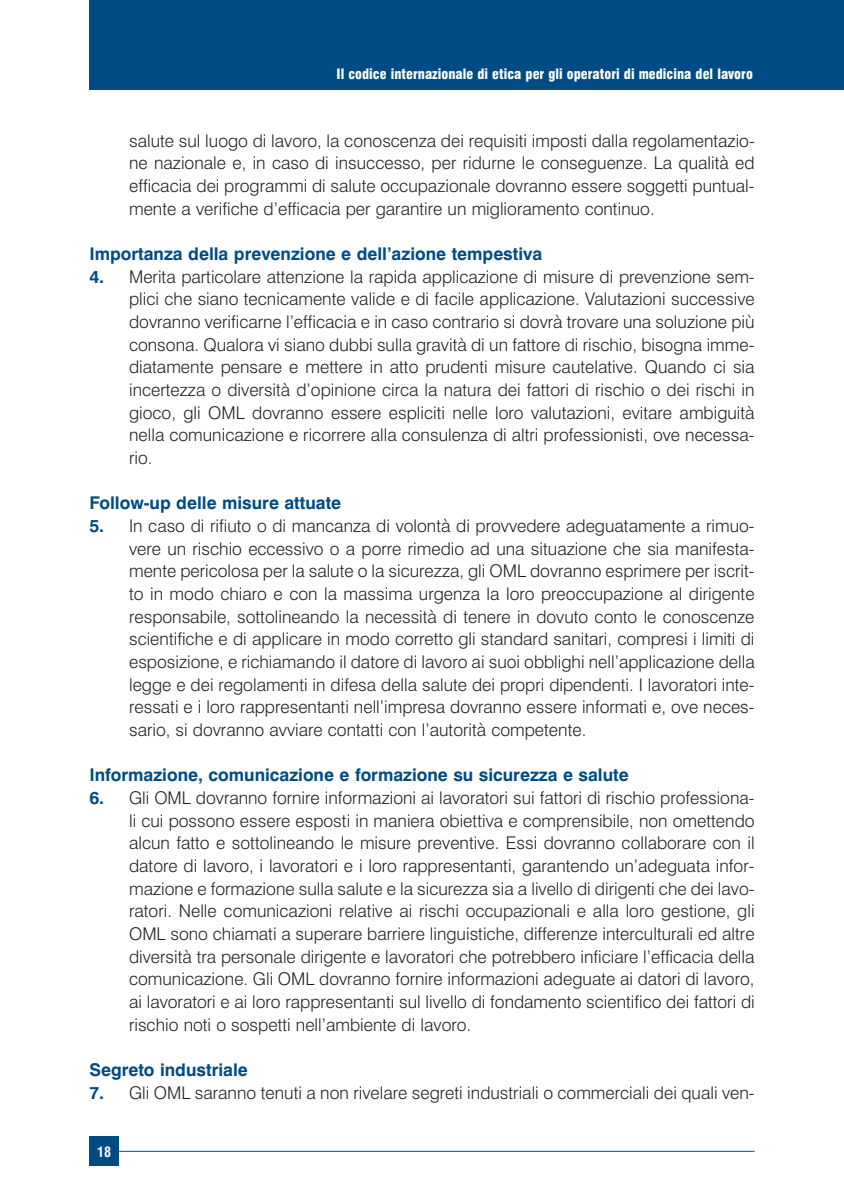
<style>
.page{position:relative;width:844px;height:1191px;background:#fff}
.page>*{position:absolute;margin:0;border:0;box-sizing:border-box;transform-origin:0 0}
.t1{font:17.5px/22.8px "Swiss 721 BTHAIAAE";color:#231f20;text-align:justify}
.t2{font:17.5px "Swiss 721 BHAIAAC";color:#004b84}
.t3{font:14px "Swiss 721 BT Black Con HAIAAG";color:#fff}
.t4{font:14px "Swiss 721 BT Bold Con HAIAAH";color:#fff}
.s1{font-family:"Swiss 721 BHAIAAC";color:#004b84}
</style>
<div class="page">
<div style="left:89px;top:0;width:754px;height:89px;background:#004b84"></div>
<div style="left:89px;top:1136px;width:30px;height:30px;background:#004b84"></div>
<hr style="left:119px;top:1150px;width:635px;height:1px;background:#004b84">
<p class="t3" style="left:336px;top:66px;width:418px">Il codice internazionale di etica per gli operatori di medicina del lavoro</p>
<p class="t1" style="left:129px;top:129px;width:627px">salute sul luogo di lavoro, la conoscenza dei requisiti imposti dalla regolamentazio&shy;ne nazionale e, in caso di insuccesso, per ridurne le conseguenze. La qualità ed efficacia dei programmi di salute occupazionale dovranno essere soggetti puntual&shy;mente a verifiche d’efficacia per garantire un miglioramento continuo.</p>
<p class="t2" style="left:89px;top:243px;width:454px">Importanza della prevenzione e dell’azione tempestiva</p>
<p class="t1" style="left:129px;top:265px;width:627px;text-indent:-40px"><span class="s1">4.</span> Merita particolare attenzione la rapida applicazione di misure di prevenzione sem&shy;plici che siano tecnicamente valide e di facile applicazione. Valutazioni successive dovranno verificarne l’efficacia e in caso contrario si dovrà trovare una soluzione più consona. Qualora vi siano dubbi sulla gravità di un fattore di rischio, bisogna imme&shy;diatamente pensare e mettere in atto prudenti misure cautelative. Quando ci sia incertezza o diversità d’opinione circa la natura dei fattori di rischio o dei rischi in gioco, gli OML dovranno essere espliciti nelle loro valutazioni, evitare ambiguità nella comunicazione e ricorrere alla consulenza di altri professionisti, ove necessa&shy;rio.</p>
<p class="t2" style="left:89px;top:492px;width:253px">Follow-up delle misure attuate</p>
<p class="t1" style="left:129px;top:514px;width:627px;text-indent:-40px"><span class="s1">5.</span> In caso di rifiuto o di mancanza di volontà di provvedere adeguatamente a rimuo&shy;vere un rischio eccessivo o a porre rimedio ad una situazione che sia manifesta&shy;mente pericolosa per la salute o la sicurezza, gli OML dovranno esprimere per iscrit&shy;to in modo chiaro e con la massima urgenza la loro preoccupazione al dirigente responsabile, sottolineando la necessità di tenere in dovuto conto le conoscenze scientifiche e di applicare in modo corretto gli standard sanitari, compresi i limiti di esposizione, e richiamando il datore di lavoro ai suoi obblighi nell’applicazione della legge e dei regolamenti in difesa della salute dei propri dipendenti. I lavoratori inte&shy;ressati e i loro rappresentanti nell’impresa dovranno essere informati e, ove neces&shy;sario, si dovranno avviare contatti con l’autorità competente.</p>
<p class="t2" style="left:89px;top:764px;width:540px">Informazione, comunicazione e formazione su sicurezza e salute</p>
<p class="t1" style="left:129px;top:786px;width:627px;text-indent:-40px"><span class="s1">6.</span> Gli OML dovranno fornire informazioni ai lavoratori sui fattori di rischio professiona&shy;li cui possono essere esposti in maniera obiettiva e comprensibile, non omettendo alcun fatto e sottolineando le misure preventive. Essi dovranno collaborare con il datore di lavoro, i lavoratori e i loro rappresentanti, garantendo un’adeguata infor&shy;mazione e formazione sulla salute e la sicurezza sia a livello di dirigenti che dei lavo&shy;ratori. Nelle comunicazioni relative ai rischi occupazionali e alla loro gestione, gli OML sono chiamati a superare barriere linguistiche, differenze interculturali ed altre diversità tra personale dirigente e lavoratori che potrebbero inficiare l’efficacia della comunicazione. Gli OML dovranno fornire informazioni adeguate ai datori di lavoro, ai lavoratori e ai loro rappresentanti sul livello di fondamento scientifico dei fattori di rischio noti o sospetti nell’ambiente di lavoro.</p>
<p class="t2" style="left:89px;top:1059px;width:160px">Segreto industriale</p>
<p class="t1" style="left:89px;top:1081px;width:666px"><span class="s1">7.</span> Gli OML saranno tenuti a non rivelare segreti industriali o commerciali dei quali ven-</p>
<p class="t4" style="left:97px;top:1143px;width:15px">18</p>
</div>
